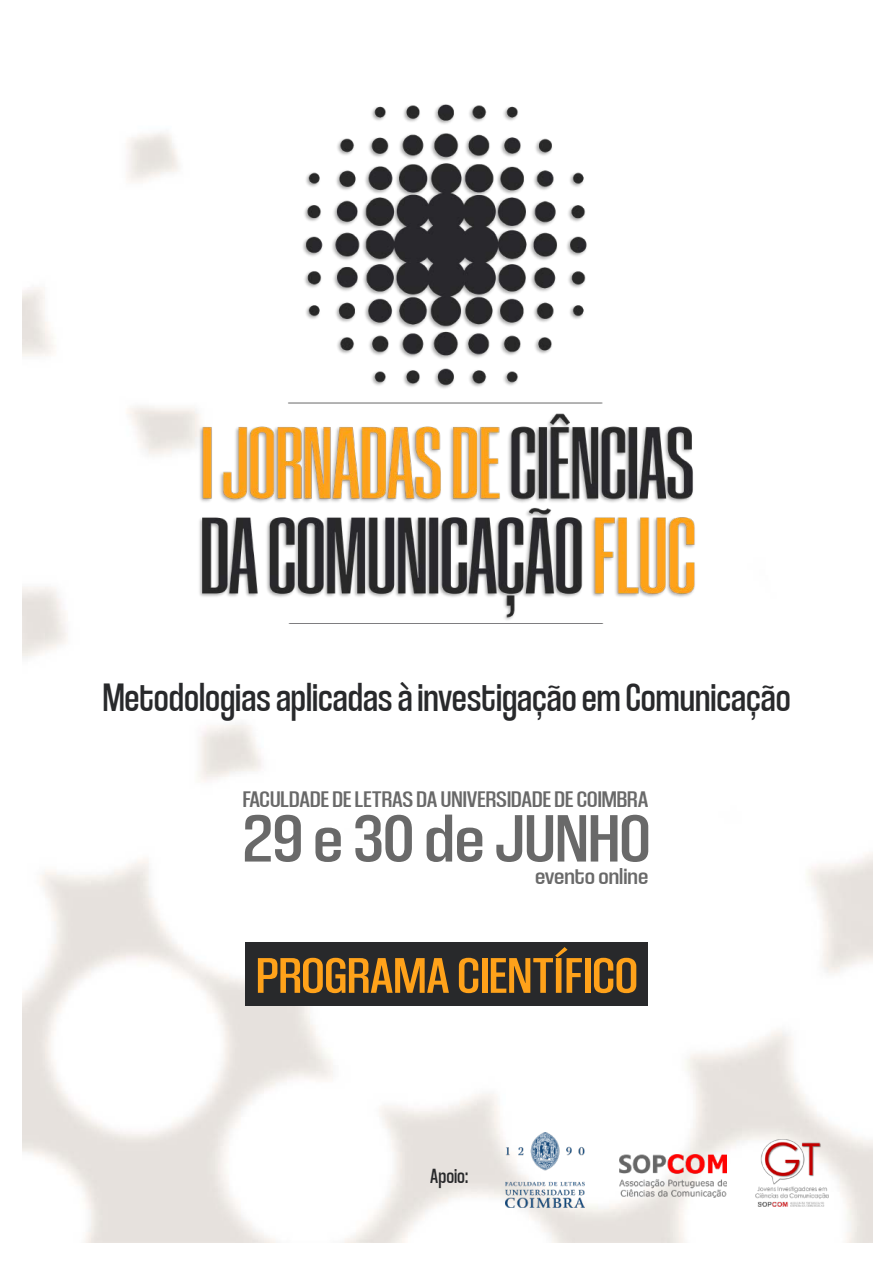
<style>
.page{position:relative;width:893px;height:1263px;background:#fff}
.page>*{position:absolute;margin:0;border:0;box-sizing:border-box;transform-origin:0 0}
.t1{font:69.9px "Coolvetica Condensed Rg";color:#696969;scale:1.2 1}
.t2{font:52.35px "Coolvetica Condensed Rg";color:#ffa21a;scale:1.2 1}
.t3{font:42px "Coolvetica Condensed Rg";color:#28292b}
.t4{font:23.85px "Coolvetica Condensed Rg";color:#696969;scale:1.2 1}
.t5{font:21.75px "Coolvetica Condensed Rg";color:#28292b}
</style>
<div class="page">
<img style="left:22px;top:133px;width:850px;height:1110px">
<img style="left:197px;top:104px;width:499px;height:520px">
<img style="left:619px;top:1155px;width:107px;height:42px">
<img style="left:505px;top:1132px;width:80px;height:75px">
<img style="left:756px;top:1139px;width:73px;height:67px">
<div style="left:245px;top:942px;width:402px;height:64px;background:#28292b"></div>
<h3 class="t3" style="left:103px;top:671px;width:690px">Metodologias aplicadas à investigação em Comunicação</h3>
<p class="t4" style="left:243px;top:784px;width:340px">FACULDADE DE LETRAS DA UNIVERSIDADE DE COIMBRA</p>
<h1 class="t1" style="left:243px;top:795px;width:341px">29 e 30 de JUNHO</h1>
<p class="t4" style="left:535px;top:862px;width:96px">evento online</p>
<h2 class="t2" style="left:256px;top:943px;width:320px">PROGRAMA CIENTÍFICO</h2>
<p class="t5" style="left:430px;top:1162px;width:39px">Apoio:</p>
</div>
